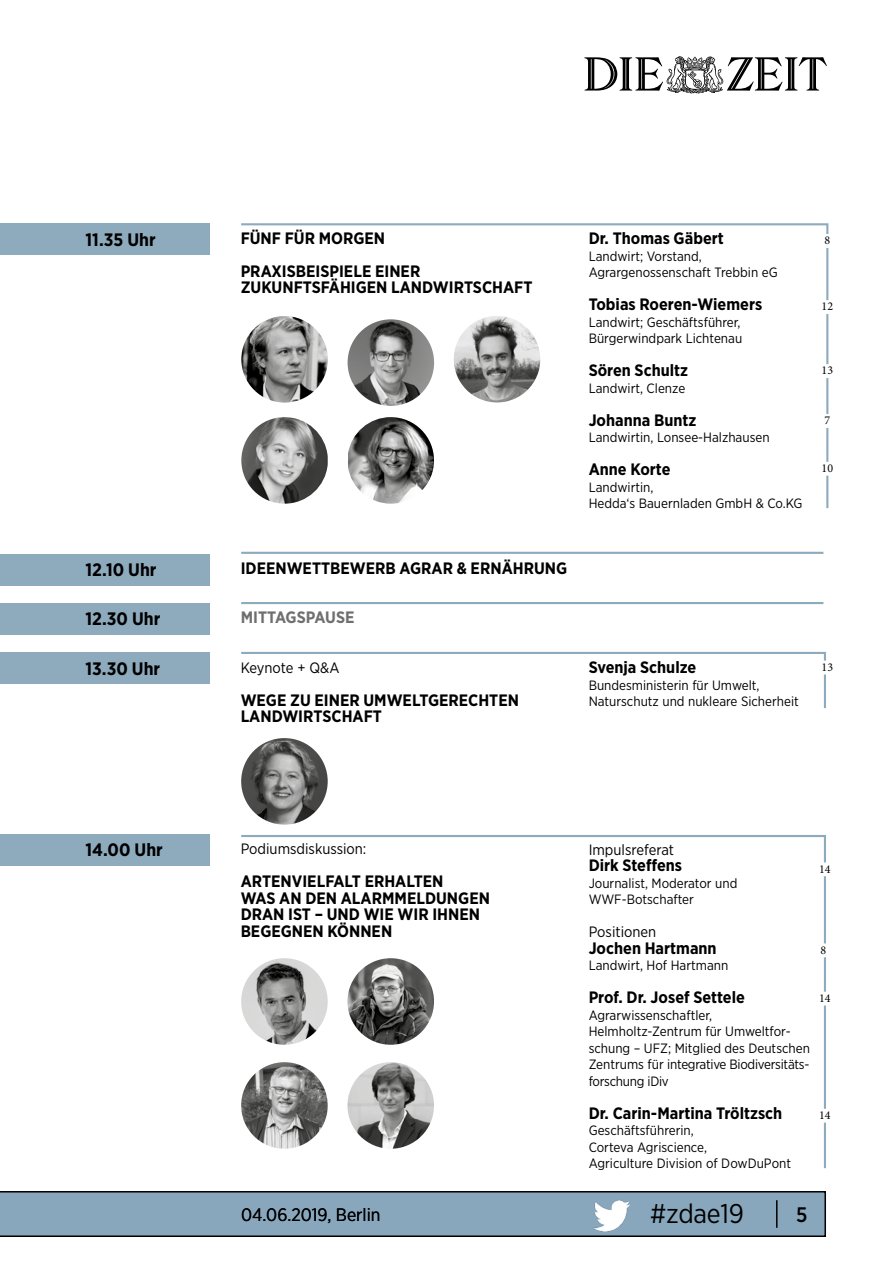
<style>
.page{position:relative;width:893px;height:1263px;background:#fff}
.page>*{position:absolute;margin:0;border:0;box-sizing:border-box;transform-origin:0 0}
.t1{font:27px "Gotham Narrow";letter-spacing:-.01em;color:#000}
.t2{font:500 21px "Gotham Narrow";color:#000}
.t3{font:700 18px "Gotham Narrow";color:#000}
.t4{font:18px "Gotham Narrow";color:#000}
.t5{font:700 16.5px/16.5px "Gotham Narrow";color:#000}
.t6{font:700 16.5px "Gotham Narrow";color:#706f6f}
.t7{font:15px "Gotham Narrow";color:#000}
.t8{font:13.5px/16.5px "Gotham Narrow";color:#000}
.t9{font:12px "Minion Pro";color:#000}
</style>
<div class="page">
<div style="left:0;top:223px;width:210px;height:32px;background:#8eabbe"></div>
<div style="left:0;top:554px;width:210px;height:31px;background:#8eabbe"></div>
<div style="left:0;top:603px;width:210px;height:32px;background:#8eabbe"></div>
<div style="left:0;top:652px;width:210px;height:31px;background:#8eabbe"></div>
<div style="left:0;top:834px;width:210px;height:32px;background:#8eabbe"></div>
<svg style="left:241px;top:223px;width:588px;height:286px"></svg>
<hr style="left:241px;top:552px;width:582px;height:2px;background:#8eabbe">
<hr style="left:241px;top:602px;width:582px;height:2px;background:#8eabbe">
<svg style="left:241px;top:835px;width:585px;height:334px"></svg>
<svg style="left:241px;top:651px;width:585px;height:58px"></svg>
<img style="left:454px;top:316px;width:86px;height:86px;border-radius:43px">
<img style="left:241px;top:738px;width:87px;height:87px;border-radius:43px">
<img style="left:241px;top:958px;width:87px;height:87px;border-radius:43px">
<img style="left:241px;top:1062px;width:87px;height:87px;border-radius:43px">
<img style="left:241px;top:316px;width:87px;height:87px;border-radius:43px">
<img style="left:347px;top:958px;width:87px;height:87px;border-radius:43px">
<img style="left:347px;top:1062px;width:87px;height:87px;border-radius:43px">
<img style="left:348px;top:319px;width:86px;height:87px;border-radius:43px">
<img style="left:348px;top:417px;width:86px;height:87px">
<img style="left:241px;top:417px;width:87px;height:87px">
<svg style="left:584px;top:56px;width:243px;height:38px"></svg>
<svg style="left:0;top:1191px;width:826px;height:46px;background:#809db0"></svg>
<div style="left:815px;top:235px;width:24px;height:12px;background:#fff"></div>
<div style="left:815px;top:301px;width:24px;height:12px;background:#fff"></div>
<div style="left:815px;top:365px;width:24px;height:12px;background:#fff"></div>
<div style="left:815px;top:415px;width:24px;height:12px;background:#fff"></div>
<div style="left:815px;top:462px;width:24px;height:13px;background:#fff"></div>
<div style="left:815px;top:661px;width:24px;height:13px;background:#fff"></div>
<div style="left:813px;top:863px;width:24px;height:12px;background:#fff"></div>
<div style="left:812px;top:944px;width:23px;height:12px;background:#fff"></div>
<div style="left:813px;top:992px;width:24px;height:13px;background:#fff"></div>
<div style="left:813px;top:1109px;width:24px;height:13px;background:#fff"></div>
<h3 class="t3" style="left:86px;top:228px;width:72px">11.35 Uhr</h3>
<p class="t5" style="left:241px;top:221px;width:181px;line-height:33px">FÜNF FÜR MORGEN<br>PRAXISBEISPIELE EINER</p>
<p class="t5" style="left:241px;top:279px;width:293px">ZUKUNFTSFÄHIGEN LANDWIRTSCHAFT</p>
<p class="t5" style="left:589px;top:230px;width:137px">Dr. Thomas Gäbert</p>
<p class="t8" style="left:589px;top:248px;width:190px">Landwirt; Vorstand,<br>Agrargenossenschaft Trebbin eG</p>
<p class="t5" style="left:589px;top:296px;width:175px">Tobias Roeren-Wiemers</p>
<p class="t8" style="left:589px;top:314px;width:155px">Landwirt; Geschäftsführer,<br>Bürgerwindpark Lichtenau</p>
<p class="t5" style="left:589px;top:362px;width:101px">Sören Schultz</p>
<p class="t8" style="left:589px;top:380px;width:98px">Landwirt, Clenze</p>
<p class="t5" style="left:589px;top:412px;width:109px">Johanna Buntz</p>
<p class="t8" style="left:589px;top:429px;width:182px">Landwirtin, Lonsee-Halzhausen</p>
<p class="t5" style="left:589px;top:461px;width:83px">Anne Korte</p>
<p class="t8" style="left:589px;top:479px;width:215px">Landwirtin,<br>Hedda‘s Bauernladen GmbH &amp; Co.KG</p>
<p class="t9" style="left:824px;top:232px;width:7px">8</p>
<p class="t9" style="left:822px;top:298px;width:13px">12</p>
<p class="t9" style="left:822px;top:362px;width:13px">13</p>
<p class="t9" style="left:824px;top:412px;width:7px">7</p>
<p class="t9" style="left:822px;top:460px;width:13px">10</p>
<h3 class="t3" style="left:86px;top:558px;width:72px">12.10 Uhr</h3>
<h3 class="t3" style="left:86px;top:607px;width:76px">12.30 Uhr</h3>
<h3 class="t3" style="left:86px;top:657px;width:76px">13.30 Uhr</h3>
<p class="t5" style="left:241px;top:560px;width:328px">IDEENWETTBEWERB AGRAR &amp; ERNÄHRUNG</p>
<p class="t6" style="left:241px;top:607px;width:115px">MITTAGSPAUSE</p>
<p class="t7" style="left:241px;top:658px;width:100px">Keynote + Q&amp;A</p>
<p class="t5" style="left:241px;top:692px;width:280px">WEGE ZU EINER UMWELTGERECHTEN<br>LANDWIRTSCHAFT</p>
<p class="t5" style="left:589px;top:659px;width:109px">Svenja Schulze</p>
<p class="t8" style="left:589px;top:677px;width:212px">Bundesministerin für Umwelt,<br>Naturschutz und nukleare Sicherheit</p>
<p class="t9" style="left:822px;top:659px;width:13px">13</p>
<h3 class="t3" style="left:86px;top:838px;width:79px">14.00 Uhr</h3>
<p class="t7" style="left:241px;top:840px;width:127px">Podiumsdiskussion:</p>
<p class="t5" style="left:241px;top:873px;width:251px">ARTENVIELFALT ERHALTEN<br>WAS AN DEN ALARMMELDUNGEN<br>DRAN IST – UND WIE WIR IHNEN<br>BEGEGNEN KÖNNEN</p>
<p class="t7" style="left:589px;top:840px;width:87px">Impulsreferat</p>
<p class="t5" style="left:589px;top:857px;width:95px">Dirk Steffens</p>
<p class="t8" style="left:589px;top:875px;width:150px">Journalist, Moderator und<br>WWF-Botschafter</p>
<p class="t7" style="left:589px;top:923px;width:69px">Positionen</p>
<p class="t5" style="left:589px;top:940px;width:129px">Jochen Hartmann</p>
<p class="t8" style="left:589px;top:957px;width:141px">Landwirt, Hof Hartmann</p>
<p class="t5" style="left:589px;top:989px;width:158px">Prof. Dr. Josef Settele</p>
<p class="t8" style="left:589px;top:1007px;width:223px">Agrarwissenschaftler,<br>Helmholtz-Zentrum für Umweltfor&shy;schung – UFZ; Mitglied des Deutschen<br>Zentrums für integrative Biodiversitäts&shy;forschung iDiv</p>
<p class="t5" style="left:589px;top:1105px;width:195px">Dr. Carin-Martina Tröltzsch</p>
<p class="t8" style="left:589px;top:1122px;width:204px">Geschäftsführerin,<br>Corteva Agriscience,<br>Agriculture Division of DowDuPont</p>
<p class="t9" style="left:819px;top:861px;width:13px">14</p>
<p class="t9" style="left:821px;top:942px;width:7px">8</p>
<p class="t9" style="left:819px;top:990px;width:13px">14</p>
<p class="t9" style="left:819px;top:1107px;width:13px">14</p>
<h3 class="t4" style="left:241px;top:1203px;width:141px">04.06.2019, Berlin</h3>
<h1 class="t1" style="left:650px;top:1197px;width:95px">#zdae19</h1>
<h2 class="t2" style="left:796px;top:1202px;width:13px">5</h2>
</div>
